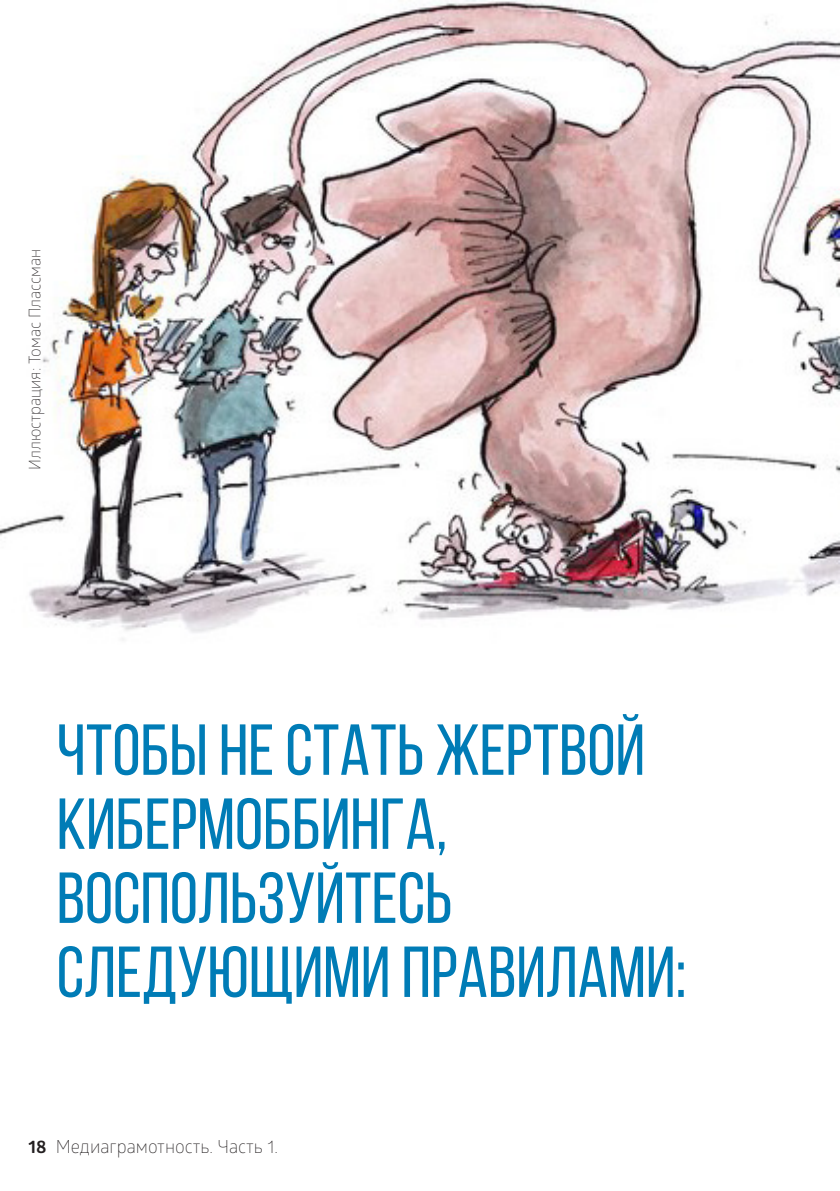
<style>
.page{position:relative;width:840px;height:1191px;background:#fff}
.page>*{position:absolute;margin:0;border:0;box-sizing:border-box;transform-origin:0 0}
.t1{font:72px/74px "Bebas Neue";color:#007cb6}
.t2{font:300 18px "Glober";color:#231f20}
.t3{font:300 16px "Glober";color:#231f20}
.s1{font-weight:700}
</style>
<div class="page">
<img style="left:0;top:0;width:839px;height:640px">
<p class="t3" style="left:24px;top:470px;width:223px;rotate:-90deg">Иллюстрация: Томас Плассман</p>
<p class="t1" style="left:57px;top:712px;width:631px">Чтобы не стать жертвой кибермоббинга, воспользуйтесь следующими правилами:</p>
<p class="t2" style="left:28px;top:1134px;width:251px"><span class="s1">18</span> Медиаграмотность. Часть 1.</p>
</div>
